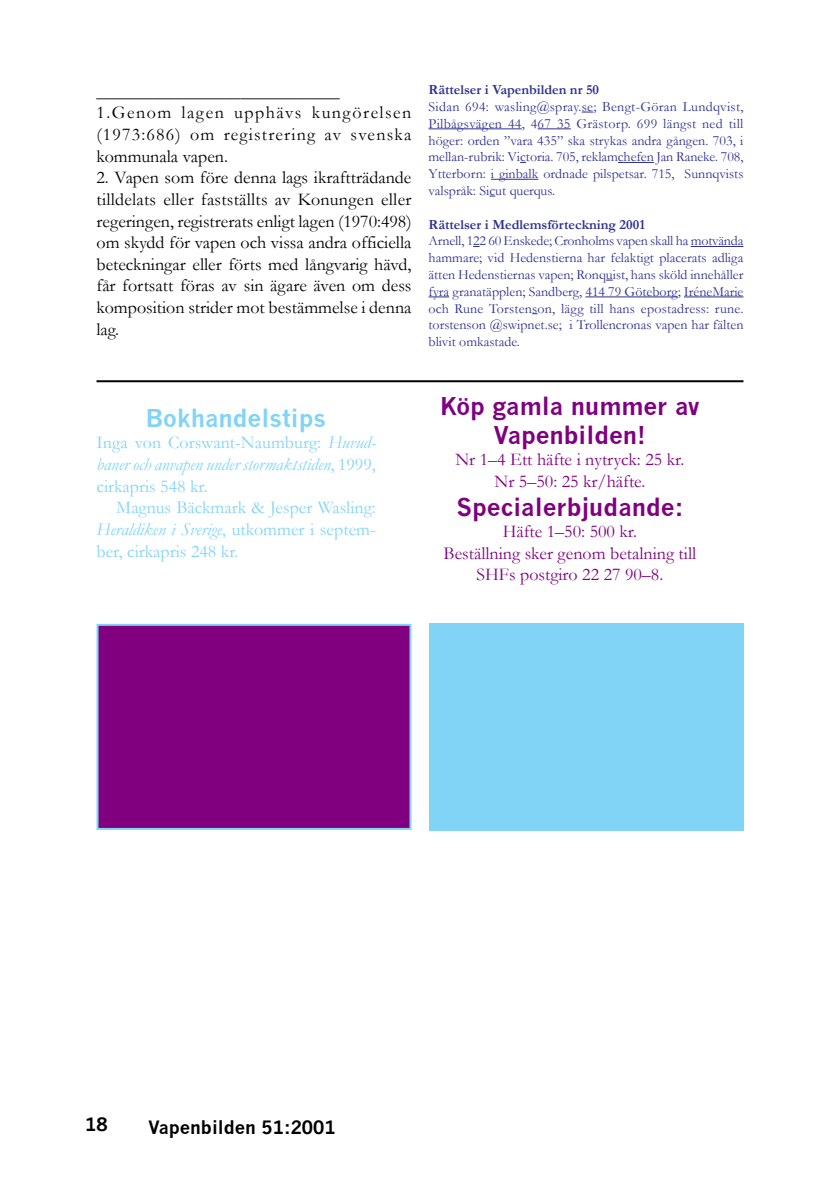
<style>
.page{position:relative;width:840px;height:1191px;background:#fff}
.page>*{position:absolute;margin:0;border:0;box-sizing:border-box;transform-origin:0 0}
.t1{font:700 24px/28.8px "News Gothic";color:#800080;text-align:center}
.t2{font:700 24px "News Gothic";color:#82d4f7}
.t3{font:18px/21.6px "Garamond";color:#000;text-align:justify}
.t4{font:18px/21.6px "Garamond";color:#82d4f7;text-align:justify}
.t5{font:18px/21.6px "Garamond";color:#800080;text-align:center}
.t6{font:18px/21.6px "Garamond";letter-spacing:.065em;color:#000}
.t7{font:700 18px "News Gothic";color:#000}
.t8{font:14px/16.8px "Garamond";color:#2e3192;text-align:justify}
.t9{font:700 14px "Garamond";color:#2e3192}
.s1{font-style:italic}
</style>
<div class="page">
<svg style="left:581px;top:112px;width:12px;height:1px"></svg>
<hr style="left:428px;top:128px;width:93px;height:1px;background:#2e3192">
<hr style="left:537px;top:128px;width:33px;height:1px;background:#2e3192">
<hr style="left:617px;top:162px;width:36px;height:1px;background:#2e3192">
<hr style="left:490px;top:179px;width:48px;height:1px;background:#2e3192">
<hr style="left:690px;top:246px;width:53px;height:1px;background:#2e3192">
<svg style="left:428px;top:296px;width:21px;height:1px"></svg>
<hr style="left:585px;top:296px;width:92px;height:1px;background:#2e3192">
<hr style="left:683px;top:296px;width:60px;height:1px;background:#2e3192">
<hr style="left:96px;top:380px;width:647px;height:2px;background:#000">
<div style="left:96px;top:624px;width:315px;height:206px;background:#800080;border:2px solid #82d4f7"></div>
<div style="left:428px;top:624px;width:315px;height:207px;background:#82d4f7"></div>
<p class="t6" style="left:96px;top:80px;width:316px">___________________________<br>1.Genom lagen upphävs kungörelsen (1973:686) om registrering av svenska kommunala vapen.</p>
<p class="t3" style="left:96px;top:166px;width:316px">2. Vapen som före denna lags ikraftträdande tilldelats eller fastställts av Konungen eller regeringen, registrerats enligt lagen (1970:498) om skydd för vapen och vissa andra officiella beteckningar eller förts med långvarig hävd, får fortsatt föras av sin ägare även om dess komposition strider mot bestämmelse i denna lag.</p>
<p class="t9" style="left:428px;top:80px;width:172px">Rättelser i Vapenbilden nr 50</p>
<p class="t8" style="left:428px;top:98px;width:316px">Sidan 694: wasling@spray.se; Bengt-Göran Lundqvist, Pilbågsvägen 44, 467 35 Grästorp. 699 längst ned till höger: orden ”vara 435” ska strykas andra gången. 703, i mellan-rubrik: Victoria. 705, reklamchefen Jan Raneke. 708, Ytterborn: i ginbalk ordnade pilspetsar. 715, Sunnqvists valspråk: Sicut querqus.</p>
<p class="t9" style="left:428px;top:215px;width:218px">Rättelser i Medlemsförteckning 2001</p>
<p class="t8" style="left:428px;top:232px;width:316px">Arnell, 122 60 Enskede; Cronholms vapen skall ha motvända hammare; vid Hedenstierna har felaktigt placerats adliga ätten Hedenstiernas vapen; Ronquist, hans sköld innehåller fyra granatäpplen; Sandberg, 414 79 Göteborg; IréneMarie och Rune Torstenson, lägg till hans epostadress: rune. torstenson @swipnet.se; i Trollencronas vapen har fälten blivit omkastade.</p>
<h1 class="t2" style="left:146px;top:403px;width:182px">Bokhandelstips</h1>
<p class="t4" style="left:96px;top:431px;width:281px">Inga von Corswant-Naumburg: <span class="s1">Huvud&shy;baner och anvapen under stormaktstiden</span>, 1999, cirkapris 548 kr.</p>
<p class="t4" style="left:96px;top:496px;width:280px;text-indent:20px">Magnus Bäckmark &amp; Jesper Wasling:<br><span class="s1">Heraldiken i Sverige</span>, utkommer i septem&shy;ber, cirkapris 248 kr.</p>
<h1 class="t1" style="left:440px;top:391px;width:261px">Köp gamla nummer av<br>Vapenbilden!</h1>
<p class="t5" style="left:455px;top:448px;width:230px">Nr 1–4 Ett häfte i nytryck: 25 kr.<br>Nr 5–50: 25 kr/häfte.</p>
<h1 class="t1" style="left:456px;top:492px;width:228px">Specialerbjudande:</h1>
<p class="t5" style="left:443px;top:520px;width:254px">Häfte 1–50: 500 kr.<br>Beställning sker genom betalning till<br>SHFs postgiro 22 27 90–8.</p>
<p class="t7" style="left:85px;top:1113px;width:24px">18</p>
<p class="t7" style="left:148px;top:1116px;width:189px">Vapenbilden 51:2001</p>
</div>
